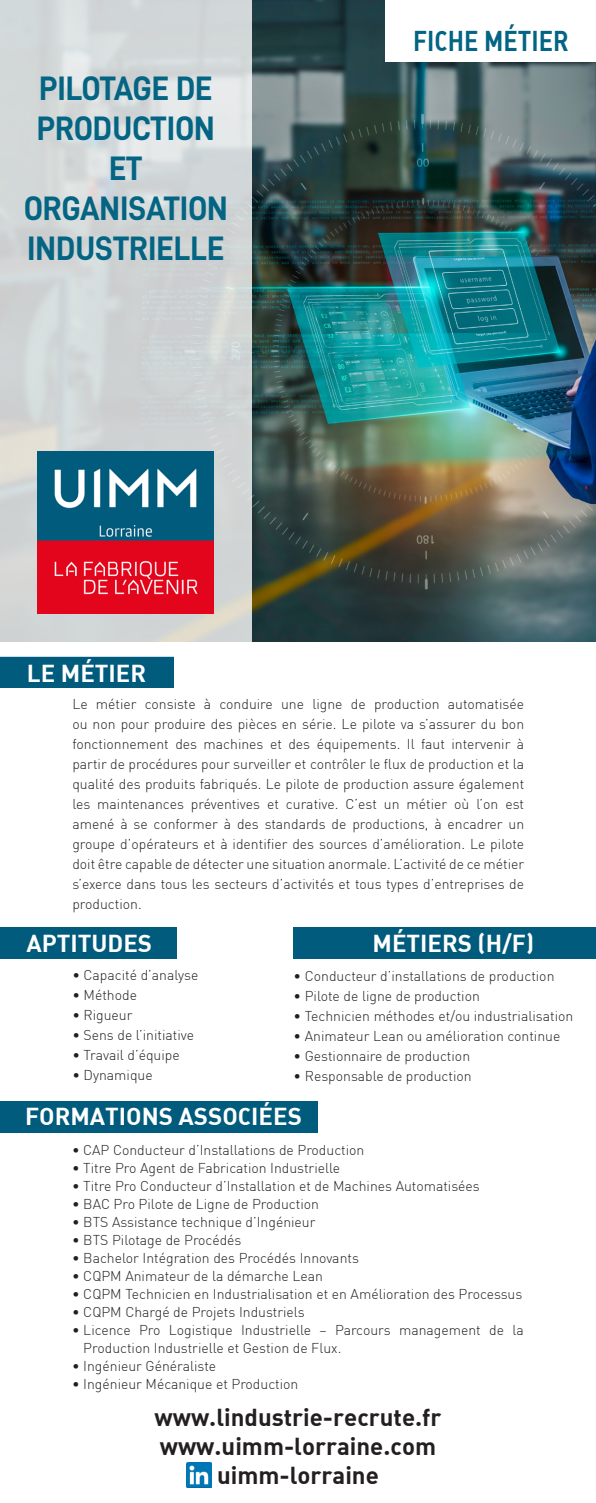
<style>
.page{position:relative;width:596px;height:1503px;background:#fff}
.page>*{position:absolute;margin:0;border:0;box-sizing:border-box;transform-origin:0 0}
.t1{font:34px/40px "D DIN Bold";color:#036483;text-align:center;scale:.95 1}
.t2{font:28px "DIN Bold Alternate";color:#036483;scale:.85 1}
.t3{font:24px/28.8px "DIN Bold Alternate";color:#231f20;text-align:center}
.t4{font:24px "DIN Bold Alternate";color:#fff}
.t5{font:300 14px/20px "DIN";color:#231f20;text-align:justify}
</style>
<div class="page">
<div style="left:0;top:656px;width:173px;height:32px;background:#015b7d"></div>
<img style="left:251px;top:0;width:344px;height:642px">
<svg style="left:0;top:0;width:251px;height:642px;background:#d2d6d6"></svg>
<div style="left:0;top:927px;width:177px;height:32px;background:#015b7d"></div>
<div style="left:0;top:1100px;width:317px;height:32px;background:#015b7d"></div>
<img style="left:37px;top:451px;width:176px;height:163px">
<div style="left:386px;top:0;width:209px;height:61px;background:#fff"></div>
<div style="left:293px;top:927px;width:302px;height:32px;background:#015b7d"></div>
<img style="left:186px;top:1462px;width:25px;height:25px">
<h1 class="t1" style="left:24px;top:68px;width:216px">PILOTAGE DE<br>PRODUCTION<br>ET<br>ORGANISATION<br>INDUSTRIELLE</h1>
<h3 class="t4" style="left:27px;top:657px;width:121px">LE MÉTIER</h3>
<h2 class="t2" style="left:413px;top:23px;width:184px">FICHE MÉTIER</h2>
<p class="t5" style="left:72px;top:694px;width:453px">Le métier consiste à conduire une ligne de production automatisée ou non pour produire des pièces en série. Le pilote va s’assurer du bon fonctionnement des machines et des équipements. Il faut intervenir à partir de procédures pour surveiller et contrôler le flux de production et la qualité des produits fabriqués. Le pilote de production assure également les maintenances préventives et curative. C’est un métier où l’on est amené à se conformer à des standards de productions, à encadrer un groupe d’opérateurs et à identifier des sources d’amélioration. Le pilote doit être capable de détecter une situation anormale. L’activité de ce métier s’exerce dans tous les secteurs d’activités et tous types d’entreprises de production.</p>
<h3 class="t4" style="left:26px;top:927px;width:127px">APTITUDES</h3>
<h3 class="t4" style="left:372px;top:927px;width:163px">MÉTIERS (H/F)</h3>
<p class="t5" style="left:72px;top:965px;width:127px">• Capacité d’analyse</p>
<p class="t5" style="left:72px;top:985px;width:66px">• Méthode</p>
<p class="t5" style="left:72px;top:1005px;width:62px">• Rigueur</p>
<p class="t5" style="left:72px;top:1025px;width:123px">• Sens de l’initiative</p>
<p class="t5" style="left:72px;top:1045px;width:109px">• Travail d’équipe</p>
<p class="t5" style="left:72px;top:1065px;width:82px">• Dynamique</p>
<p class="t5" style="left:293px;top:965px;width:262px">• Conducteur d’installations de production</p>
<p class="t5" style="left:293px;top:985px;width:188px">• Pilote de ligne de production</p>
<p class="t5" style="left:293px;top:1005px;width:281px">• Technicien méthodes et/ou industrialisation</p>
<p class="t5" style="left:293px;top:1025px;width:268px">• Animateur Lean ou amélioration continue</p>
<p class="t5" style="left:293px;top:1045px;width:178px">• Gestionnaire de production</p>
<p class="t5" style="left:293px;top:1065px;width:179px">• Responsable de production</p>
<h3 class="t4" style="left:25px;top:1100px;width:278px">FORMATIONS ASSOCIÉES</h3>
<p class="t5" style="left:72px;top:1139px;width:294px">• CAP Conducteur d’Installations de Production</p>
<p class="t5" style="left:72px;top:1157px;width:269px">• Titre Pro Agent de Fabrication Industrielle</p>
<p class="t5" style="left:72px;top:1175px;width:409px">• Titre Pro Conducteur d’Installation et de Machines Automatisées</p>
<p class="t5" style="left:72px;top:1193px;width:248px">• BAC Pro Pilote de Ligne de Production</p>
<p class="t5" style="left:72px;top:1211px;width:245px">• BTS Assistance technique d’Ingénieur</p>
<p class="t5" style="left:72px;top:1229px;width:171px">• BTS Pilotage de Procédés</p>
<p class="t5" style="left:72px;top:1247px;width:288px">• Bachelor Intégration des Procédés Innovants</p>
<p class="t5" style="left:72px;top:1265px;width:252px">• CQPM Animateur de la démarche Lean</p>
<p class="t5" style="left:72px;top:1283px;width:451px">• CQPM Technicien en Industrialisation et en Amélioration des Processus</p>
<p class="t5" style="left:72px;top:1301px;width:234px">• CQPM Chargé de Projets Industriels</p>
<p class="t5" style="left:83px;top:1320px;width:442px;line-height:18px;text-indent:-11px">• Licence Pro Logistique Industrielle – Parcours management de la<br>Production Industrielle et Gestion de Flux.</p>
<p class="t5" style="left:72px;top:1355px;width:145px">• Ingénieur Généraliste</p>
<p class="t5" style="left:72px;top:1373px;width:228px">• Ingénieur Mécanique et Production</p>
<h3 class="t3" style="left:154px;top:1402px;width:288px">www.lindustrie-recrute.fr www.uimm-lorraine.com uimm-lorraine</h3>
</div>
